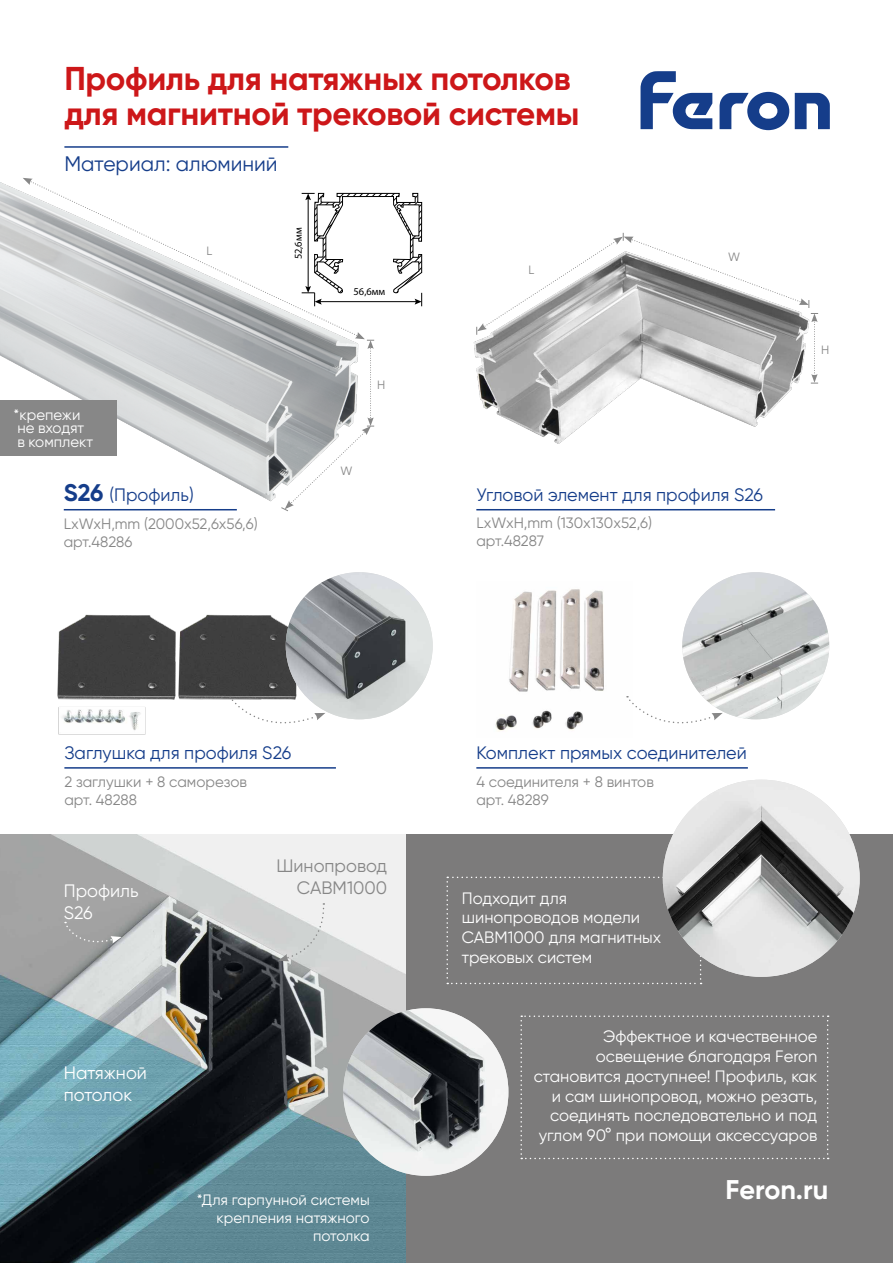
<style>
.page{position:relative;width:893px;height:1263px;background:#fff}
.page>*{position:absolute;margin:0;border:0;box-sizing:border-box;transform-origin:0 0}
.t1{font:700 33px/34.5px "Gilroy";letter-spacing:-.01em;color:#cd1719}
.t2{font:700 27px "Gilroy";color:#fff}
.t3{font:21px "Gilroy";color:#153d8a}
.t4{font:18px "Gilroy";color:#153d8a}
.t5{font:18px/21.6px "Gilroy";color:#fff}
.t6{font:18px/21.6px "Gilroy";color:#878787;text-align:right}
.t7{font:16.5px/19.8px "Gilroy";color:#fff}
.t8{font:15px/18px "Gilroy";color:#878787}
.t9{font:15px/18px "Gilroy";color:#fff;text-align:right}
.t10{font:12px "Gilroy";color:#878787}
.t11{font:10.5px "Myriad Pro";color:#000}
.s1{font-weight:700;font-size:24px}
</style>
<div class="page">
<img style="left:0;top:182px;width:423px;height:328px">
<img style="left:473px;top:313px;width:346px;height:131px">
<img style="left:57px;top:605px;width:249px;height:130px">
<img style="left:495px;top:589px;width:132px;height:143px">
<svg style="left:795px;top:93px;width:35px;height:36px"></svg>
<svg style="left:720px;top:92px;width:69px;height:38px"></svg>
<svg style="left:640px;top:71px;width:72px;height:58px"></svg>
<hr style="left:64px;top:146px;width:224px;height:2px;background:#153d8a">
<hr style="left:64px;top:509px;width:173px;height:1px;background:#153d8a">
<hr style="left:476px;top:509px;width:299px;height:1px;background:#153d8a">
<hr style="left:64px;top:767px;width:272px;height:2px;background:#153d8a">
<hr style="left:476px;top:767px;width:272px;height:2px;background:#153d8a">
<div style="left:0;top:834px;width:893px;height:429px;background:#7c7b7b"></div>
<img style="left:0;top:834px;width:406px;height:429px">
<img style="left:343px;top:1008px;width:165px;height:168px">
<svg style="left:520px;top:1015px;width:309px;height:144px"></svg>
<svg style="left:446px;top:877px;width:256px;height:107px"></svg>
<img style="left:663px;top:780px;width:197px;height:197px;border-radius:99px">
<svg style="left:358px;top:193px;width:64px;height:113px"></svg>
<svg style="left:30px;top:182px;width:328px;height:155px"></svg>
<svg style="left:23px;top:178px;width:10px;height:7px"></svg>
<svg style="left:280px;top:332px;width:94px;height:180px"></svg>
<img style="left:682px;top:572px;width:147px;height:147px;border-radius:73px">
<img style="left:286px;top:572px;width:147px;height:147px;border-radius:73px">
<svg style="left:627px;top:696px;width:96px;height:28px"></svg>
<svg style="left:230px;top:696px;width:95px;height:38px"></svg>
<svg style="left:278px;top:903px;width:47px;height:58px;background:#d7d9d8"></svg>
<svg style="left:65px;top:922px;width:57px;height:24px"></svg>
<svg style="left:476px;top:233px;width:342px;height:151px"></svg>
<div style="left:0;top:400px;width:117px;height:55px;background:#878787"></div>
<h1 class="t1" style="left:64px;top:61px;width:517px">Профиль для натяжных потолков для магнитной трековой системы</h1>
<p class="t3" style="left:64px;top:151px;width:215px">Материал: алюминий</p>
<p class="t10" style="left:206px;top:244px;width:7px">L</p>
<p class="t11" style="left:292px;top:259px;width:33px;rotate:-90deg">52,6мм</p>
<p class="t9" style="left:14px;top:407px;width:81px;line-height:13.5px;text-align:left">*крепежи не входят<br>в комплект</p>
<p class="t11" style="left:354px;top:285px;width:33px">56,6мм</p>
<p class="t10" style="left:377px;top:378px;width:10px">H</p>
<p class="t10" style="left:341px;top:463px;width:13px">W</p>
<p class="t10" style="left:529px;top:263px;width:7px">L</p>
<p class="t10" style="left:728px;top:250px;width:13px">W</p>
<p class="t4" style="left:64px;top:484px;width:132px"><span class="s1">S26</span> (Профиль)</p>
<p class="t4" style="left:476px;top:484px;width:288px">Угловой элемент для профиля S26</p>
<p class="t8" style="left:64px;top:514px;width:196px">LxWxH,mm (2000х52,6х56,6) арт.48286</p>
<p class="t8" style="left:476px;top:514px;width:177px">LхWxH,mm (130х130x52,6) арт.48287</p>
<p class="t10" style="left:821px;top:343px;width:10px">H</p>
<p class="t4" style="left:64px;top:742px;width:228px">Заглушка для профиля S26</p>
<p class="t4" style="left:476px;top:742px;width:272px">Комплект прямых соединителей</p>
<p class="t8" style="left:64px;top:772px;width:184px">2 заглушки + 8 саморезов арт. 48288</p>
<p class="t8" style="left:476px;top:772px;width:179px">4 соединителя + 8 винтов арт. 48289</p>
<p class="t5" style="left:64px;top:880px;width:76px">Профиль<br>S26</p>
<p class="t6" style="left:276px;top:855px;width:112px">Шинопровод<br>CABM1000</p>
<p class="t7" style="left:462px;top:888px;width:201px">Подходит для шинопроводов модели<br>CABM1000 для магнитных трековых систем</p>
<p class="t5" style="left:64px;top:1062px;width:85px">Натяжной потолок</p>
<p class="t9" style="left:197px;top:1190px;width:174px">*Для гарпунной системы крепления натяжного потолка</p>
<p class="t7" style="left:534px;top:1026px;width:285px;text-align:right">Эффектное и качественное освещение благодаря Feron становится доступнее! Профиль, как и сам шинопровод, можно резать, соединять последовательно и под углом 90° при помощи аксессуаров</p>
<h2 class="t2" style="left:725px;top:1173px;width:104px">Feron.ru</h2>
</div>
